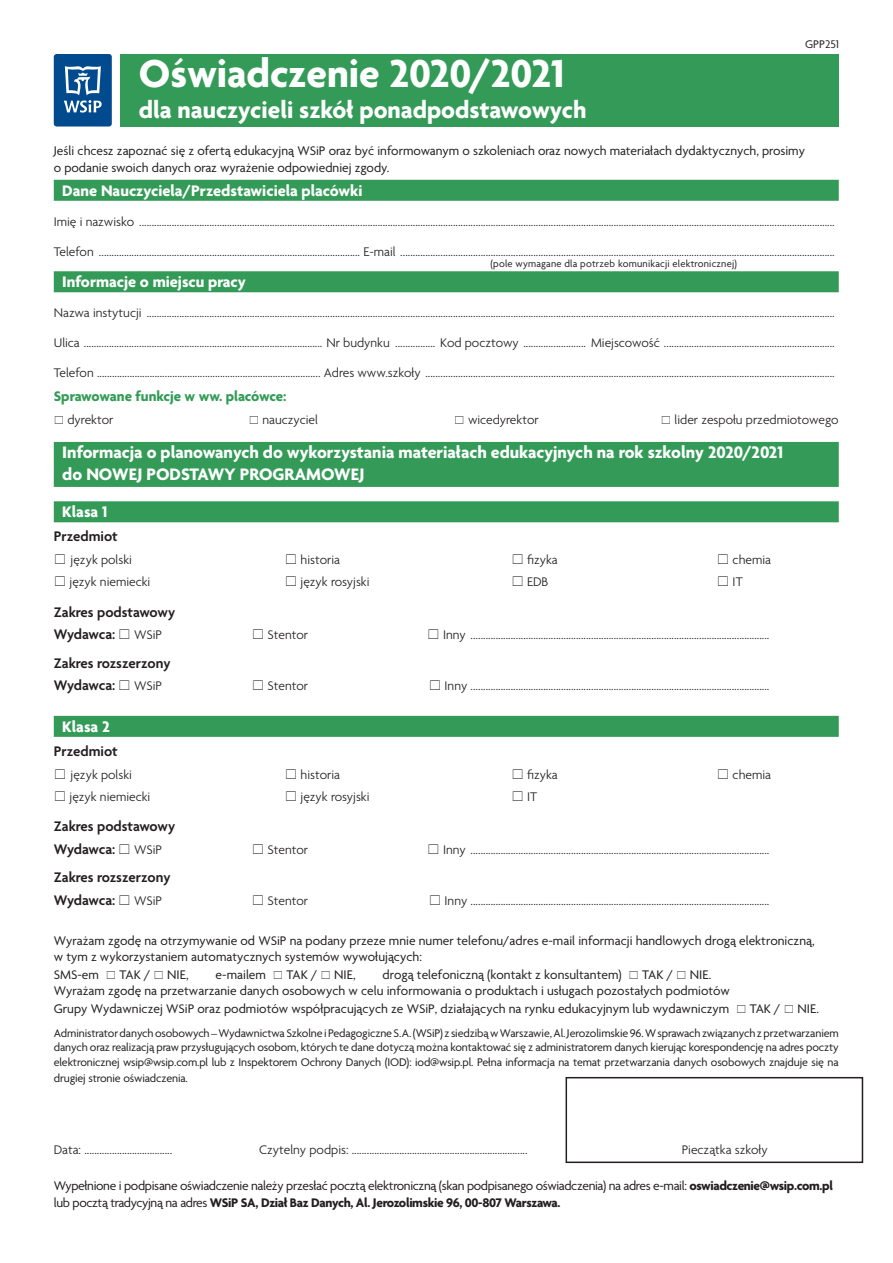
<style>
.page{position:relative;width:893px;height:1263px;background:#fff}
.page>*{position:absolute;margin:0;border:0;box-sizing:border-box;transform-origin:0 0}
._001_tytul{font:700 42px "Agenda Pl";color:#fff}
._001_tytul-2{font:700 25.5px "Agenda Pl";color:#fff}
._003_na_granatowej_l{font:700 18px "Agenda Pl";color:#fff}
._003_na_granatowej_l-2{font:700 16.5px "Agenda Pl";color:#fff}
.t1{font:600 15px "Agenda Pl";color:#231f20}
.t2{font:600 15px "Agenda Pl";letter-spacing:-.02em;color:#231f20}
.t3{font:700 15px "Agenda Pl";letter-spacing:-.01em;color:#339b57}
.t4{font:300 13.5px "Agenda Pl";color:#231f20}
.t5{font:13.5px/16.5px "Agenda Pl";color:#231f20}
.t6{font:13.5px/16.5px "Agenda Pl";letter-spacing:-.025em;color:#231f20}
.t7{font:12px/14.4px "Agenda Pl";letter-spacing:-.01em;color:#231f20;text-align:justify}
.t8{font:10.5px "Agenda Pl";letter-spacing:.02em;color:#231f20}
.s1{font-weight:700}
</style>
<div class="page">
<div style="left:120px;top:54px;width:719px;height:73px;background:#339b57"></div>
<div style="left:54px;top:180px;width:785px;height:21px;background:#339b57"></div>
<div style="left:54px;top:271px;width:785px;height:21px;background:#339b57"></div>
<div style="left:54px;top:442px;width:785px;height:45px;background:#339b57"></div>
<div style="left:54px;top:501px;width:785px;height:21px;background:#339b57"></div>
<div style="left:54px;top:716px;width:785px;height:21px;background:#339b57"></div>
<div style="left:54px;top:54px;width:58px;height:73px;background:#004a8d;border-radius:3px"></div>
<svg style="left:64px;top:66px;width:38px;height:47px"></svg>
<div style="left:566px;top:1077px;width:297px;height:86px;border:2px solid #231f20"></div>
<p class="t7" style="left:805px;top:36px;width:35px">GPP251</p>
<p class="_001_tytul" style="left:139px;top:48px;width:427px">Oświadczenie 2020/2021</p>
<p class="_001_tytul-2" style="left:139px;top:94px;width:449px">dla nauczycieli szkół ponadpodstawowych</p>
<p class="t5" style="left:54px;top:143px;width:753px">Jeśli chcesz zapoznać się z ofertą edukacyjną WSiP oraz być informowanym o szkoleniach oraz nowych materiałach dydaktycznych, prosimy o podanie swoich danych oraz wyrażenie odpowiedniej zgody.</p>
<p class="_003_na_granatowej_l-2" style="left:62px;top:181px;width:302px">Dane Nauczyciela/Przedstawiciela placówki</p>
<p class="t4" style="left:54px;top:214px;width:782px">Imię i nazwisko .....................................................................................................................................................................................................................................................................................</p>
<p class="t4" style="left:54px;top:244px;width:782px">Telefon ........................................................................................................ E-mail .............................................................................................................................................................................</p>
<p class="_003_na_granatowej_l-2" style="left:62px;top:272px;width:185px">Informacje o miejscu pracy</p>
<p class="t4" style="left:54px;top:305px;width:782px">Nazwa instytucji ..................................................................................................................................................................................................................................................................................</p>
<p class="t4" style="left:54px;top:335px;width:782px">Ulica ............................................................................................... Nr budynku ................ Kod pocztowy ......................... Miejscowość ....................................................................</p>
<p class="t4" style="left:54px;top:365px;width:782px">Telefon ......................................................................................... Adres www.szkoły ...................................................................................................................................................................</p>
<p class="t3" style="left:54px;top:387px;width:234px">Sprawowane funkcje w ww. placówce:</p>
<p class="t4" style="left:67px;top:411px;width:48px">dyrektor</p>
<p class="t4" style="left:262px;top:411px;width:57px">nauczyciel</p>
<p class="t4" style="left:468px;top:411px;width:72px">wicedyrektor</p>
<p class="t4" style="left:674px;top:411px;width:165px">lider zespołu przedmiotowego</p>
<p class="_003_na_granatowej_l" style="left:62px;top:441px;width:722px">Informacja o planowanych do wykorzystania materiałach edukacyjnych na rok szkolny 2020/2021</p>
<p class="_003_na_granatowej_l" style="left:62px;top:463px;width:304px">do NOWEJ PODSTAWY PROGRAMOWEJ</p>
<p class="_003_na_granatowej_l-2" style="left:62px;top:502px;width:46px">Klasa 1</p>
<p class="t1" style="left:54px;top:527px;width:66px">Przedmiot</p>
<p class="t4" style="left:71px;top:552px;width:63px">język polski</p>
<p class="t4" style="left:301px;top:552px;width:41px">historia</p>
<p class="t4" style="left:527px;top:552px;width:32px">fizyka</p>
<p class="t4" style="left:733px;top:552px;width:40px">chemia</p>
<p class="t4" style="left:70px;top:574px;width:82px">język niemiecki</p>
<p class="t4" style="left:301px;top:574px;width:70px">język rosyjski</p>
<p class="t4" style="left:527px;top:574px;width:23px">EDB</p>
<p class="t4" style="left:733px;top:574px;width:12px">IT</p>
<p class="t1" style="left:54px;top:602px;width:123px">Zakres podstawowy</p>
<p class="t2" style="left:54px;top:625px;width:63px">Wydawca:</p>
<p class="t4" style="left:134px;top:627px;width:30px">WSiP</p>
<p class="t4" style="left:268px;top:627px;width:42px">Stentor</p>
<p class="t4" style="left:443px;top:627px;width:328px">Inny .......................................................................................................................</p>
<p class="t1" style="left:54px;top:653px;width:118px">Zakres rozszerzony</p>
<p class="t2" style="left:54px;top:676px;width:63px">Wydawca:</p>
<p class="t4" style="left:134px;top:678px;width:30px">WSiP</p>
<p class="t4" style="left:268px;top:678px;width:42px">Stentor</p>
<p class="t4" style="left:445px;top:678px;width:326px">Inny .......................................................................................................................</p>
<p class="_003_na_granatowej_l-2" style="left:62px;top:717px;width:49px">Klasa 2</p>
<p class="t1" style="left:54px;top:742px;width:66px">Przedmiot</p>
<p class="t4" style="left:71px;top:766px;width:63px">język polski</p>
<p class="t4" style="left:301px;top:766px;width:41px">historia</p>
<p class="t4" style="left:527px;top:766px;width:32px">fizyka</p>
<p class="t4" style="left:733px;top:766px;width:40px">chemia</p>
<p class="t4" style="left:70px;top:789px;width:82px">język niemiecki</p>
<p class="t4" style="left:301px;top:789px;width:70px">język rosyjski</p>
<p class="t4" style="left:527px;top:789px;width:12px">IT</p>
<p class="t1" style="left:54px;top:817px;width:123px">Zakres podstawowy</p>
<p class="t2" style="left:54px;top:839px;width:63px">Wydawca:</p>
<p class="t4" style="left:134px;top:841px;width:30px">WSiP</p>
<p class="t4" style="left:268px;top:841px;width:42px">Stentor</p>
<p class="t4" style="left:443px;top:841px;width:328px">Inny .......................................................................................................................</p>
<p class="t1" style="left:54px;top:868px;width:118px">Zakres rozszerzony</p>
<p class="t2" style="left:54px;top:890px;width:63px">Wydawca:</p>
<p class="t4" style="left:134px;top:892px;width:30px">WSiP</p>
<p class="t4" style="left:268px;top:892px;width:42px">Stentor</p>
<p class="t4" style="left:445px;top:892px;width:326px">Inny .......................................................................................................................</p>
<p class="t5" style="left:54px;top:932px;width:762px">Wyrażam zgodę na otrzymywanie od WSiP na podany przeze mnie numer telefonu/adres e-mail informacji handlowych drogą elektroniczną, w tym z wykorzystaniem automatycznych systemów wywołujących:</p>
<p class="t5" style="left:54px;top:966px;width:47px">SMS-em</p>
<p class="t5" style="left:119px;top:966px;width:71px">TAK / NIE,</p>
<p class="t5" style="left:216px;top:966px;width:52px">e-mailem</p>
<p class="t5" style="left:286px;top:966px;width:71px">TAK / NIE,</p>
<p class="t5" style="left:383px;top:966px;width:241px">drogą telefoniczną (kontakt z konsultantem)</p>
<p class="t5" style="left:642px;top:966px;width:71px">TAK / NIE.</p>
<p class="t5" style="left:54px;top:982px;width:678px;line-height:18px">Wyrażam zgodę na przetwarzanie danych osobowych w celu informowania o produktach i usługach pozostałych podmiotów<br>Grupy Wydawniczej WSiP oraz podmiotów współpracujących ze WSiP, działających na rynku edukacyjnym lub wydawniczym</p>
<p class="t8" style="left:491px;top:257px;width:248px">(pole wymagane dla potrzeb komunikacji elektronicznej)</p>
<p class="t5" style="left:750px;top:1000px;width:71px">TAK / NIE.</p>
<p class="t7" style="left:54px;top:1025px;width:787px">Administrator danych osobowych – Wydawnictwa Szkolne i Pedagogiczne S.A. (WSiP) z siedzibą w Warszawie, Al. Jerozolimskie 96. W sprawach związanych z przetwarzaniem danych oraz realizacją praw przysługujących osobom, których te dane dotyczą można kontaktować się z administratorem danych kierując korespondencję na adres poczty elektronicznej wsip@wsip.com.pl lub z Inspektorem Ochrony Danych (IOD): iod@wsip.pl. Pełna informacja na temat przetwarzania danych osobowych znajduje się na</p>
<p class="t7" style="left:54px;top:1070px;width:136px">drugiej stronie oświadczenia.</p>
<p class="t4" style="left:54px;top:1141px;width:120px">Data: ...................................</p>
<p class="t4" style="left:259px;top:1141px;width:270px">Czytelny podpis: ......................................................................</p>
<p class="t4" style="left:682px;top:1141px;width:88px">Pieczątka szkoły</p>
<p class="t6" style="left:54px;top:1177px;width:781px">Wypełnione i podpisane oświadczenie należy przesłać pocztą elektroniczną (skan podpisanego oświadczenia) na adres e-mail: <span class="s1">oswiadczenie@wsip.com.pl </span>lub pocztą tradycyjną na adres <span class="s1">WSiP SA, Dział Baz Danych, Al. Jerozolimskie 96, 00-807 Warszawa.</span></p>
</div>
